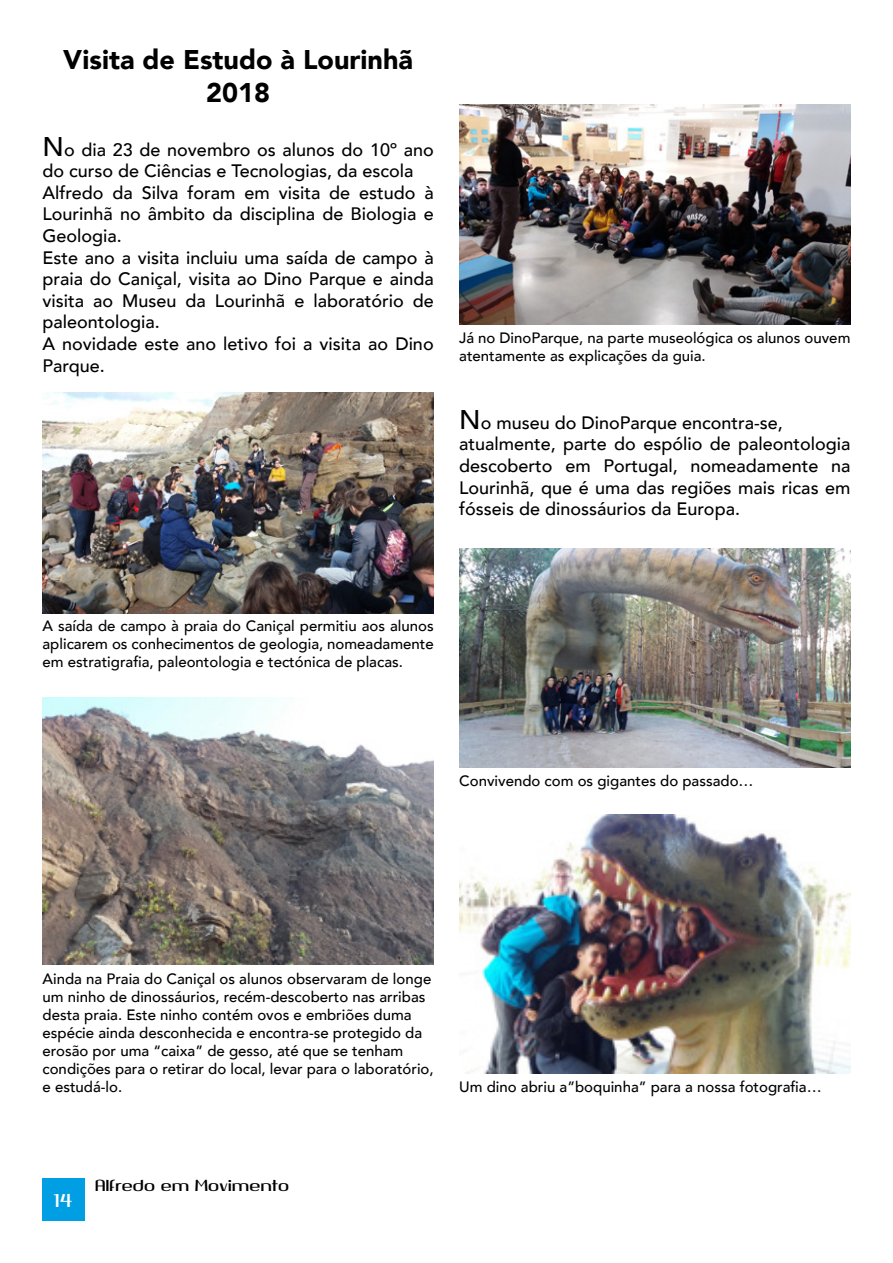
<style>
.page{position:relative;width:893px;height:1263px;background:#fff}
.page>*{position:absolute;margin:0;border:0;box-sizing:border-box;transform-origin:0 0}
.t1{font:900 27px/32.4px "Avenir";color:#000;text-align:center}
.t2{font:21px "Quango";color:#fff}
.t3{font:500 18px/21.6px "Avenir";color:#000}
.t4{font:18px "Quango";letter-spacing:-.01em;color:#000}
.t5{font:500 15px/18px "Avenir";color:#000}
.s1{font-size:27px}
</style>
<div class="page">
<img style="left:43px;top:393px;width:391px;height:220px">
<img style="left:43px;top:697px;width:391px;height:267px">
<div style="left:43px;top:1178px;width:42px;height:42px;background:#009fe3"></div>
<img style="left:459px;top:104px;width:391px;height:221px">
<img style="left:459px;top:548px;width:391px;height:219px">
<img style="left:459px;top:814px;width:391px;height:260px">
<h1 class="t1" style="left:63px;top:43px;width:351px">Visita de Estudo à Lourinhã<br>2018</h1>
<p class="t3" style="left:43px;top:138px;width:393px"><span class="s1">N</span>o dia 23 de novembro os alunos do 10º ano do curso de Ciências e Tecnologias, da escola Alfredo da Silva foram em visita de estudo à Lourinhã no âmbito da disciplina de Biologia e Geologia.<br>Este ano a visita incluiu uma saída de campo à praia do Caniçal, visita ao Dino Parque e ainda visita ao Museu da Lourinhã e laboratório de paleontologia.<br>A novidade este ano letivo foi a visita ao Dino Parque.</p>
<p class="t5" style="left:459px;top:328px;width:393px">Já no DinoParque, na parte museológica os alunos ouvem atentamente as explicações da guia.</p>
<p class="t3" style="left:459px;top:411px;width:393px"><span class="s1">N</span>o museu do DinoParque encontra-se, atualmente, parte do espólio de paleontologia descoberto em Portugal, nomeadamente na Lourinhã, que é uma das regiões mais ricas em fósseis de dinossáurios da Europa.</p>
<p class="t5" style="left:43px;top:616px;width:393px;text-align:justify">A saída de campo à praia do Caniçal permitiu aos alunos aplicarem os conhecimentos de geologia, nomeadamente em estratigrafia, paleontologia e tectónica de placas.</p>
<p class="t5" style="left:459px;top:771px;width:296px">Convivendo com os gigantes do passado…</p>
<p class="t5" style="left:43px;top:969px;width:393px">Ainda na Praia do Caniçal os alunos observaram de longe um ninho de dinossáurios, recém-descoberto nas arribas desta praia. Este ninho contém ovos e embriões duma espécie ainda desconhecida e encontra-se protegido da erosão por uma “caixa” de gesso, até que se tenham condições para o retirar do local, levar para o laboratório, e estudá-lo.</p>
<p class="t5" style="left:459px;top:1077px;width:364px">Um dino abriu a”boquinha” para a nossa fotografia…</p>
<h2 class="t2" style="left:54px;top:1189px;width:21px">14</h2>
<p class="t4" style="left:96px;top:1176px;width:196px">Alfredo em Movimento</p>
</div>
